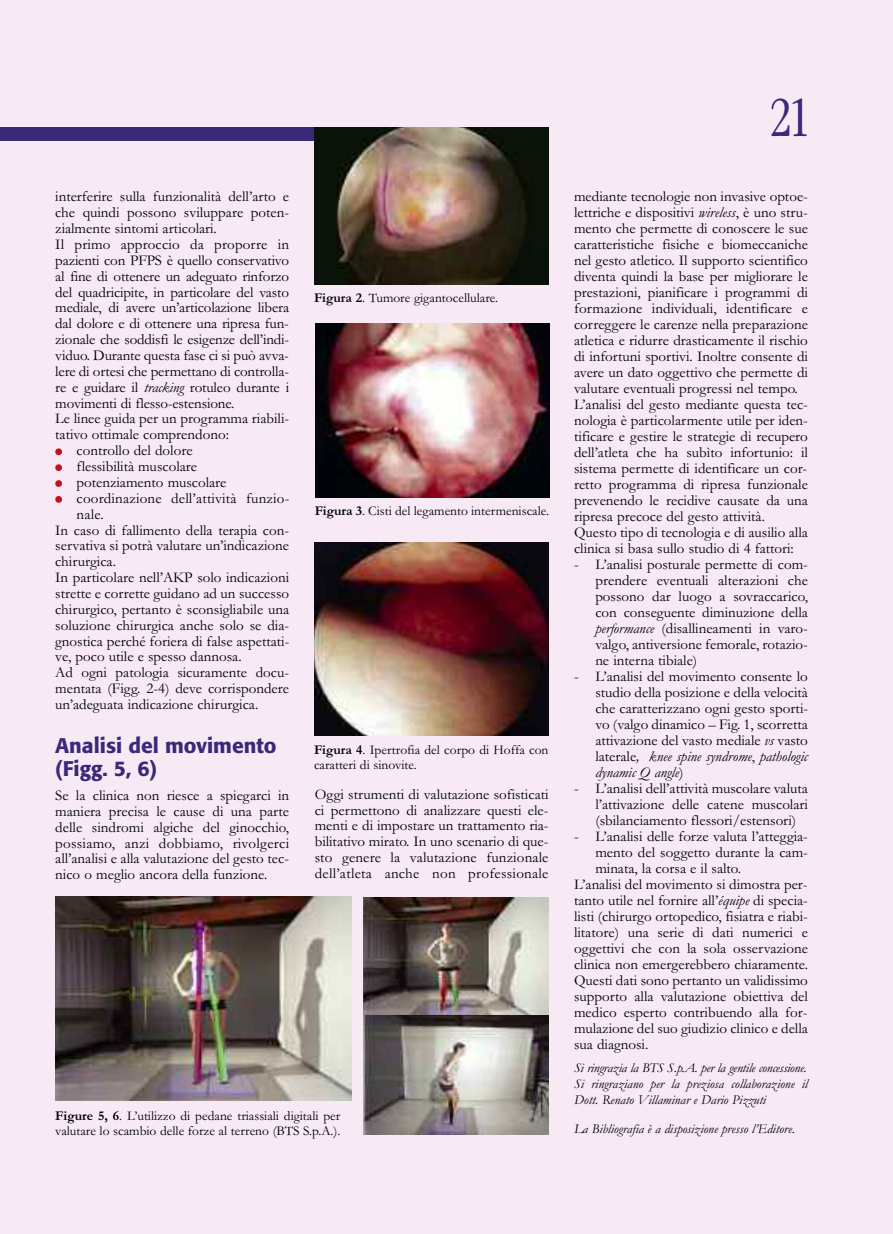
<style>
.page{position:relative;width:893px;height:1234px;background:#fff}
.page>*{position:absolute;margin:0;border:0;box-sizing:border-box;transform-origin:0 0}
.t1{font:300 49.5px "Garamond Cond";color:#3a2879}
.t2{font:500 21px/22.6px "Formata";color:#3a2879}
.t3{font:15px/16px "Garamond";color:#000006;text-align:justify}
.t4{font:13.5px/15px "Garamond";color:#000006}
.t5{font:italic 13.5px/16px "Garamond";color:#000006;text-align:justify}
.s1{font-style:italic}
.s2{font-weight:700}
</style>
<div class="page">
<div style="left:0;top:0;width:893px;height:1233px;background:#f7eaf5"></div>
<div style="left:0;top:127px;width:549px;height:13px;background:#3a2879"></div>
<div style="left:55px;top:448px;width:7px;height:7px;background:#c9111b;border-radius:50%"></div>
<div style="left:55px;top:464px;width:7px;height:7px;background:#c9111b;border-radius:50%"></div>
<div style="left:55px;top:480px;width:7px;height:7px;background:#c9111b;border-radius:50%"></div>
<div style="left:55px;top:496px;width:7px;height:6px;background:#c9111b;border-radius:50%"></div>
<img style="left:314px;top:127px;width:235px;height:157px">
<img style="left:315px;top:324px;width:234px;height:173px">
<img style="left:314px;top:543px;width:235px;height:192px">
<img style="left:56px;top:896px;width:295px;height:204px">
<img style="left:363px;top:897px;width:186px;height:117px">
<img style="left:363px;top:1014px;width:186px;height:120px">
<p class="t3" style="left:55px;top:188px;width:235px">interferire sulla funzionalità dell’arto e</p>
<p class="t3" style="left:55px;top:204px;width:235px">che quindi possono sviluppare poten-</p>
<p class="t3" style="left:55px;top:220px;width:163px">zialmente sintomi articolari.</p>
<p class="t3" style="left:55px;top:236px;width:235px">Il primo approccio da proporre in</p>
<p class="t3" style="left:55px;top:251px;width:235px">pazienti con PFPS è quello conservativo</p>
<p class="t3" style="left:55px;top:267px;width:235px">al fine di ottenere un adeguato rinforzo</p>
<p class="t3" style="left:55px;top:283px;width:235px">del quadricipite, in particolare del vasto</p>
<p class="t3" style="left:55px;top:299px;width:235px">mediale, di avere un’articolazione libera</p>
<p class="t3" style="left:55px;top:315px;width:235px">dal dolore e di ottenere una ripresa fun-</p>
<p class="t3" style="left:55px;top:331px;width:235px">zionale che soddisfi le esigenze dell’indi-</p>
<p class="t3" style="left:55px;top:347px;width:235px">viduo. Durante questa fase ci si può avva-</p>
<p class="t3" style="left:55px;top:362px;width:235px">lere di ortesi che permettano di controlla-</p>
<p class="t3" style="left:55px;top:378px;width:235px">re e guidare il <span class="s1">tracking</span> rotuleo durante i</p>
<p class="t3" style="left:55px;top:394px;width:181px">movimenti di flesso-estensione.</p>
<p class="t3" style="left:55px;top:410px;width:235px">Le linee guida per un programma riabili-</p>
<p class="t3" style="left:55px;top:426px;width:175px">tativo ottimale comprendono:</p>
<p class="t3" style="left:77px;top:442px;width:118px">controllo del dolore</p>
<p class="t3" style="left:77px;top:457px;width:122px">flessibilità muscolare</p>
<p class="t3" style="left:77px;top:473px;width:152px">potenziamento muscolare</p>
<p class="t3" style="left:77px;top:489px;width:214px">coordinazione dell’attività funzio-</p>
<p class="t3" style="left:77px;top:505px;width:29px">nale.</p>
<p class="t3" style="left:55px;top:521px;width:235px">In caso di fallimento della terapia con-</p>
<p class="t3" style="left:55px;top:537px;width:235px">servativa si potrà valutare un’indicazione</p>
<p class="t3" style="left:55px;top:553px;width:62px">chirurgica.</p>
<p class="t3" style="left:55px;top:568px;width:235px">In particolare nell’AKP solo indicazioni</p>
<p class="t3" style="left:55px;top:584px;width:235px">strette e corrette guidano ad un successo</p>
<p class="t3" style="left:55px;top:600px;width:235px">chirurgico, pertanto è sconsigliabile una</p>
<p class="t3" style="left:55px;top:616px;width:235px">soluzione chirurgica anche solo se dia-</p>
<p class="t3" style="left:55px;top:632px;width:236px">gnostica perché foriera di false aspettati-</p>
<p class="t3" style="left:55px;top:648px;width:188px">ve, poco utile e spesso dannosa.</p>
<p class="t3" style="left:55px;top:664px;width:235px">Ad ogni patologia sicuramente docu-</p>
<p class="t3" style="left:55px;top:679px;width:235px">mentata (Figg. 2-4) deve corrispondere</p>
<p class="t3" style="left:55px;top:695px;width:205px">un’adeguata indicazione chirurgica.</p>
<h2 class="t2" style="left:55px;top:735px;width:223px">Analisi del movimento (Figg. 5, 6)</h2>
<p class="t3" style="left:55px;top:786px;width:235px">Se la clinica non riesce a spiegarci in maniera precisa le cause di una parte delle sindromi algiche del ginocchio, possiamo, anzi dobbiamo, rivolgerci all’analisi e alla valutazione del gesto tec&shy;nico o meglio ancora della funzione.</p>
<p class="t3" style="left:315px;top:785px;width:235px">Oggi strumenti di valutazione sofisticati ci permettono di analizzare questi ele&shy;menti e di impostare un trattamento ria&shy;bilitativo mirato. In uno scenario di que&shy;sto genere la valutazione funzionale dell’atleta anche non professionale</p>
<p class="t4" style="left:314px;top:289px;width:186px"><span class="s2">Figura 2</span>. Tumore gigantocellulare.</p>
<p class="t4" style="left:315px;top:503px;width:236px"><span class="s2">Figura 3</span>. Cisti del legamento intermeniscale.</p>
<p class="t4" style="left:314px;top:741px;width:236px"><span class="s2">Figura 4</span>. Ipertrofia del corpo di Hoffa con caratteri di sinovite.</p>
<p class="t4" style="left:55px;top:1107px;width:287px"><span class="s2">Figure 5, 6</span>. L’utilizzo di pedane triassiali digitali per valutare lo scambio delle forze al terreno (BTS S.p.A.).</p>
<h1 class="t1" style="left:770px;top:90px;width:39px">21</h1>
<p class="t3" style="left:574px;top:188px;width:235px;text-align:left">mediante tecnologie non invasive optoe&shy;lettriche e dispositivi <span class="s1">wireless</span>, è uno stru&shy;mento che permette di conoscere le sue caratteristiche fisiche e biomeccaniche nel gesto atletico. Il supporto scientifico diventa quindi la base per migliorare le prestazioni, pianificare i programmi di formazione individuali, identificare e correggere le carenze nella preparazione atletica e ridurre drasticamente il rischio di infortuni sportivi. Inoltre consente di avere un dato oggettivo che permette di valutare eventuali progressi nel tempo.<br>L’analisi del gesto mediante questa tec&shy;nologia è particolarmente utile per iden&shy;tificare e gestire le strategie di recupero dell’atleta che ha subìto infortunio: il sistema permette di identificare un cor&shy;retto programma di ripresa funzionale prevenendo le recidive causate da una ripresa precoce del gesto attività.<br>Questo tipo di tecnologia e di ausilio alla clinica si basa sullo studio di 4 fattori:</p>
<p class="t3" style="left:595px;top:555px;width:214px;text-indent:-21px">- L’analisi posturale permette di com&shy;prendere eventuali alterazioni che possono dar luogo a sovraccarico, con conseguente diminuzione della <span class="s1">performance</span> (disallineamenti in varo&shy;valgo, antiversione femorale, rotazio&shy;ne interna tibiale)</p>
<p class="t3" style="left:595px;top:667px;width:214px;text-indent:-21px">- L’analisi del movimento consente lo studio della posizione e della velocità che caratterizzano ogni gesto sporti&shy;vo (valgo dinamico – Fig. 1, scorretta attivazione del vasto mediale <span class="s1">vs</span> vasto laterale<span class="s1">, knee spine syndrome</span>, <span class="s1">pathologic dynamic Q angle</span>)</p>
<p class="t3" style="left:595px;top:779px;width:214px;text-indent:-21px">- L’analisi dell’attività muscolare valuta l’attivazione delle catene muscolari (sbilanciamento flessori/estensori)</p>
<p class="t3" style="left:574px;top:827px;width:235px">- L’analisi delle forze valuta l’atteggia-</p>
<p class="t3" style="left:595px;top:843px;width:214px">mento del soggetto durante la cam-</p>
<p class="t3" style="left:595px;top:859px;width:147px">minata, la corsa e il salto.</p>
<p class="t3" style="left:574px;top:875px;width:235px">L’analisi del movimento si dimostra per-</p>
<p class="t3" style="left:574px;top:891px;width:235px">tanto utile nel fornire all’<span class="s1">équipe</span> di specia-</p>
<p class="t3" style="left:574px;top:907px;width:235px">listi (chirurgo ortopedico, fisiatra e riabi-</p>
<p class="t3" style="left:574px;top:923px;width:235px">litatore) una serie di dati numerici e</p>
<p class="t3" style="left:574px;top:939px;width:235px">oggettivi che con la sola osservazione</p>
<p class="t3" style="left:574px;top:955px;width:235px">clinica non emergerebbero chiaramente.</p>
<p class="t3" style="left:574px;top:971px;width:235px">Questi dati sono pertanto un validissimo</p>
<p class="t3" style="left:574px;top:987px;width:235px">supporto alla valutazione obiettiva del</p>
<p class="t3" style="left:574px;top:1003px;width:235px">medico esperto contribuendo alla for-</p>
<p class="t3" style="left:574px;top:1019px;width:235px">mulazione del suo giudizio clinico e della</p>
<p class="t3" style="left:574px;top:1035px;width:76px">sua diagnosi.</p>
<p class="t5" style="left:574px;top:1058px;width:235px">Si ringrazia la BTS S.p.A. per la gentile concessione.<br>Si ringraziano per la preziosa collaborazione il Dott. Renato Villaminar e Dario Pizzuti</p>
<p class="t5" style="left:574px;top:1119px;width:223px">La Bibliografia è a disposizione presso l’Editore.</p>
</div>
